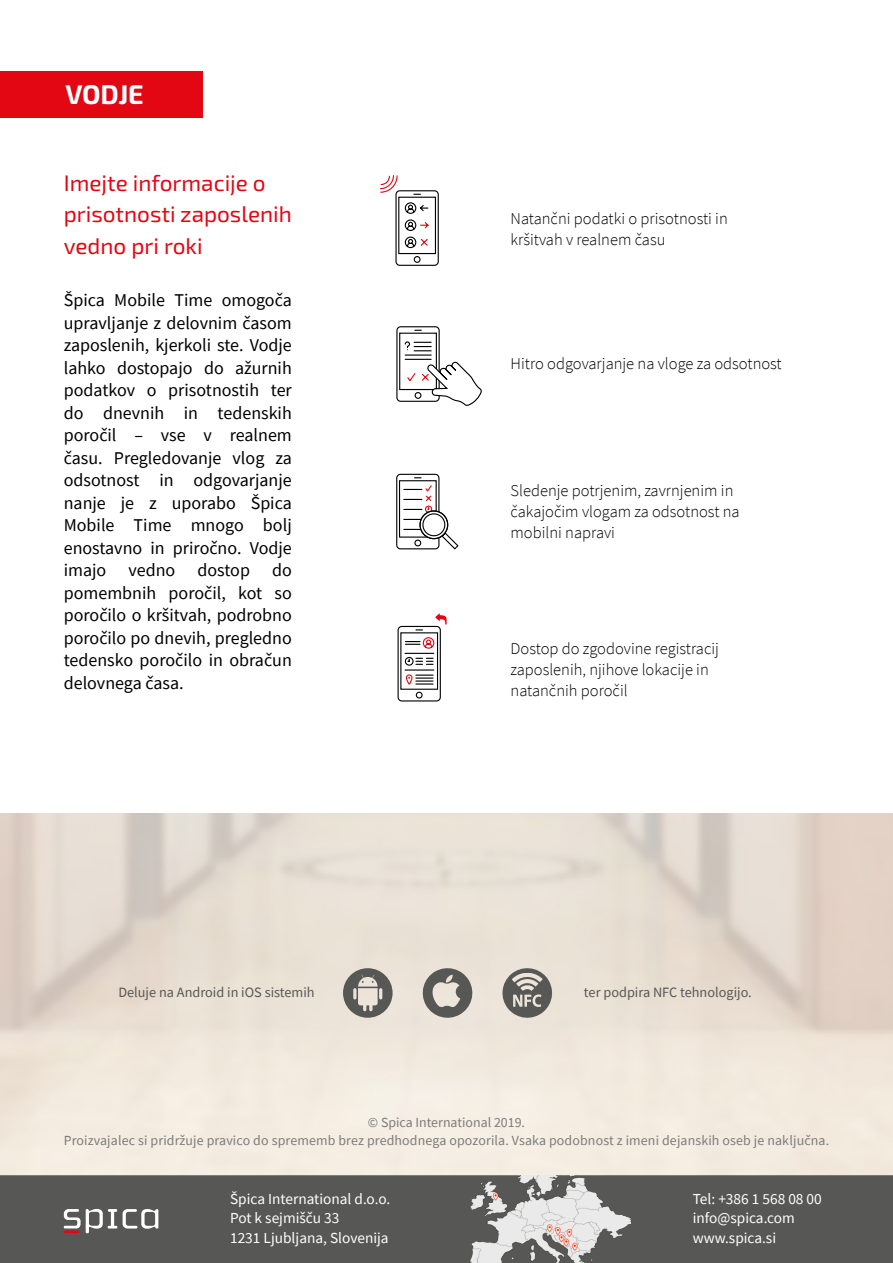
<style>
.page{position:relative;width:893px;height:1263px;background:#fff}
.page>*{position:absolute;margin:0;border:0;box-sizing:border-box;transform-origin:0 0}
.t1{font:700 27px "Exo 2";letter-spacing:-.01em;color:#fff}
.t2{font:22.5px/31.5px "Exo 2";color:#e30613}
.t3{font:18px/22.5px "Source Sans Pro";color:#000;text-align:justify}
.t4{font:300 16.5px/21px "Source Sans Pro";color:#000}
.t5{font:15.3px/19.5px "Source Sans Pro";color:#fff}
.t6{font:14.25px "Source Sans Pro";color:#575756}
.t7{font:13.95px/17.5px "Source Sans Pro";letter-spacing:.01em;color:#7c7b7b;text-align:center}
</style>
<div class="page">
<div style="left:0;top:1175px;width:893px;height:88px;background:#575756"></div>
<svg style="left:64px;top:1209px;width:53px;height:24px"></svg>
<svg style="left:123px;top:1209px;width:35px;height:20px"></svg>
<hr style="left:64px;top:1230px;width:15px;height:3px;background:#e30613">
<img style="left:459px;top:1175px;width:171px;height:88px">
<svg style="left:343px;top:968px;width:50px;height:50px;background:#9b9792"></svg>
<svg style="left:419px;top:965px;width:57px;height:56px;background:#aca7a1"></svg>
<svg style="left:499px;top:965px;width:56px;height:56px;background:#a5a09b"></svg>
<div style="left:0;top:71px;width:203px;height:46px;background:#e30613"></div>
<svg style="left:396px;top:326px;width:85px;height:80px"></svg>
<svg style="left:397px;top:613px;width:50px;height:89px"></svg>
<svg style="left:396px;top:473px;width:63px;height:77px"></svg>
<svg style="left:380px;top:175px;width:59px;height:91px"></svg>
<h1 class="t1" style="left:65px;top:78px;width:80px">VODJE</h1>
<p class="t2" style="left:64px;top:168px;width:230px">Imejte informacije o prisotnosti zaposlenih vedno pri roki</p>
<p class="t3" style="left:64px;top:289px;width:230px">Špica Mobile Time omogoča upravljanje z delovnim časom zaposlenih, kjerkoli ste. Vodje lahko dostopajo do ažurnih podatkov o prisotnostih ter do dnevnih in tedenskih poročil – vse v realnem času. Pregledovanje vlog za odsotnost in odgovarjanje nanje je z uporabo Špica Mobile Time mnogo bolj enostavno in priročno. Vodje imajo vedno dostop do pomembnih poročil, kot so poročilo o kršitvah, podrobno poročilo po dnevih, pregledno tedensko poročilo in obračun delovnega časa.</p>
<p class="t4" style="left:511px;top:208px;width:219px">Natančni podatki o prisotnosti in kršitvah v realnem času</p>
<p class="t4" style="left:511px;top:353px;width:273px">Hitro odgovarjanje na vloge za odsotnost</p>
<p class="t4" style="left:511px;top:480px;width:231px">Sledenje potrjenim, zavrnjenim in čakajočim vlogam za odsotnost na mobilni napravi</p>
<p class="t4" style="left:511px;top:638px;width:210px">Dostop do zgodovine registracij zaposlenih, njihove lokacije in natančnih poročil</p>
<p class="t6" style="left:118px;top:983px;width:198px">Deluje na Android in iOS sistemih</p>
<p class="t6" style="left:584px;top:983px;width:169px">ter podpira NFC tehnologijo.</p>
<p class="t7" style="left:64px;top:1114px;width:767px">© Spica International 2019.<br>Proizvajalec si pridržuje pravico do sprememb brez predhodnega opozorila. Vsaka podobnost z imeni dejanskih oseb je naključna.</p>
<p class="t5" style="left:230px;top:1189px;width:162px">Špica International d.o.o.<br>Pot k sejmišču 33<br>1231 Ljubljana, Slovenija</p>
<p class="t5" style="left:693px;top:1189px;width:131px">Tel: +386 1 568 08 00 info@spica.com www.spica.si</p>
</div>
